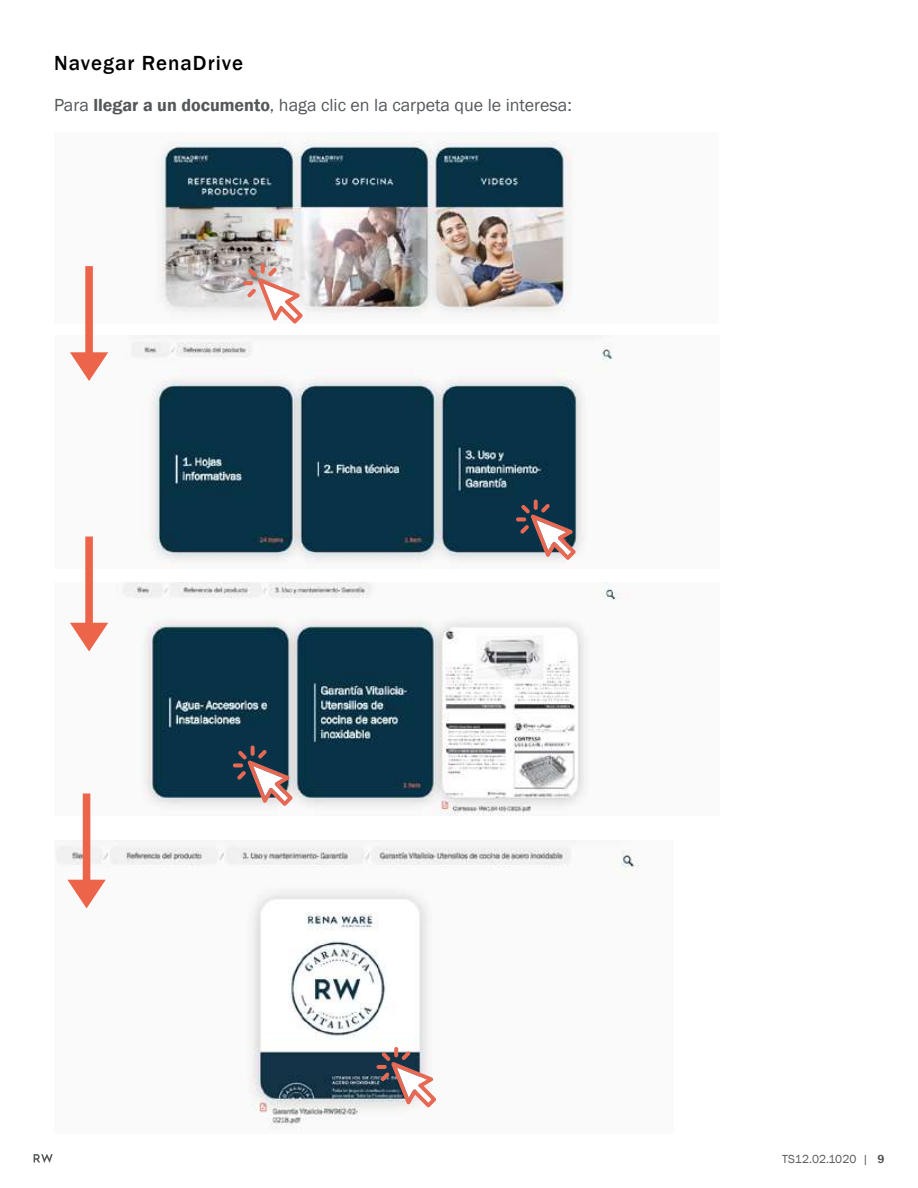
<style>
.page{position:relative;width:918px;height:1188px;background:#fff}
.page>*{position:absolute;margin:0;border:0;box-sizing:border-box;transform-origin:0 0}
.t1{font:500 21px "Franklin Gothic";letter-spacing:.05em;color:#000}
.t2{font:18px "Franklin Gothic";color:#54585a}
.t3{font:12px "Franklin Gothic";color:#575756}
.s1{font-weight:600}
</style>
<div class="page">
<svg style="left:34px;top:1154px;width:19px;height:9px"></svg>
<img style="left:56px;top:841px;width:583px;height:289px">
<img style="left:82px;top:583px;width:539px;height:232px">
<img style="left:85px;top:335px;width:527px;height:228px">
<svg style="left:516px;top:517px;width:10px;height:4px"></svg>
<svg style="left:534px;top:499px;width:4px;height:11px"></svg>
<svg style="left:520px;top:504px;width:56px;height:56px;background:#797076"></svg>
<svg style="left:233px;top:763px;width:10px;height:4px"></svg>
<svg style="left:251px;top:745px;width:4px;height:11px"></svg>
<svg style="left:237px;top:750px;width:56px;height:56px"></svg>
<svg style="left:70px;top:537px;width:38px;height:114px"></svg>
<hr style="left:377px;top:1065px;width:10px;height:4px;background:#e76953;border-radius:2px">
<svg style="left:394px;top:1047px;width:4px;height:10px"></svg>
<svg style="left:381px;top:1051px;width:55px;height:56px"></svg>
<svg style="left:67px;top:794px;width:39px;height:114px"></svg>
<img style="left:160px;top:140px;width:415px;height:173px">
<svg style="left:70px;top:266px;width:38px;height:115px"></svg>
<svg style="left:243px;top:281px;width:10px;height:4px"></svg>
<svg style="left:261px;top:263px;width:4px;height:11px"></svg>
<svg style="left:247px;top:268px;width:56px;height:56px"></svg>
<p class="t1" style="left:54px;top:50px;width:191px">Navegar RenaDrive</p>
<p class="t2" style="left:54px;top:94px;width:519px">Para <span class="s1">llegar a un documento</span>, haga clic en la carpeta que le interesa:</p>
<p class="t3" style="left:782px;top:1151px;width:104px">TS12.02.1020 | <span class="s1">9</span></p>
</div>
